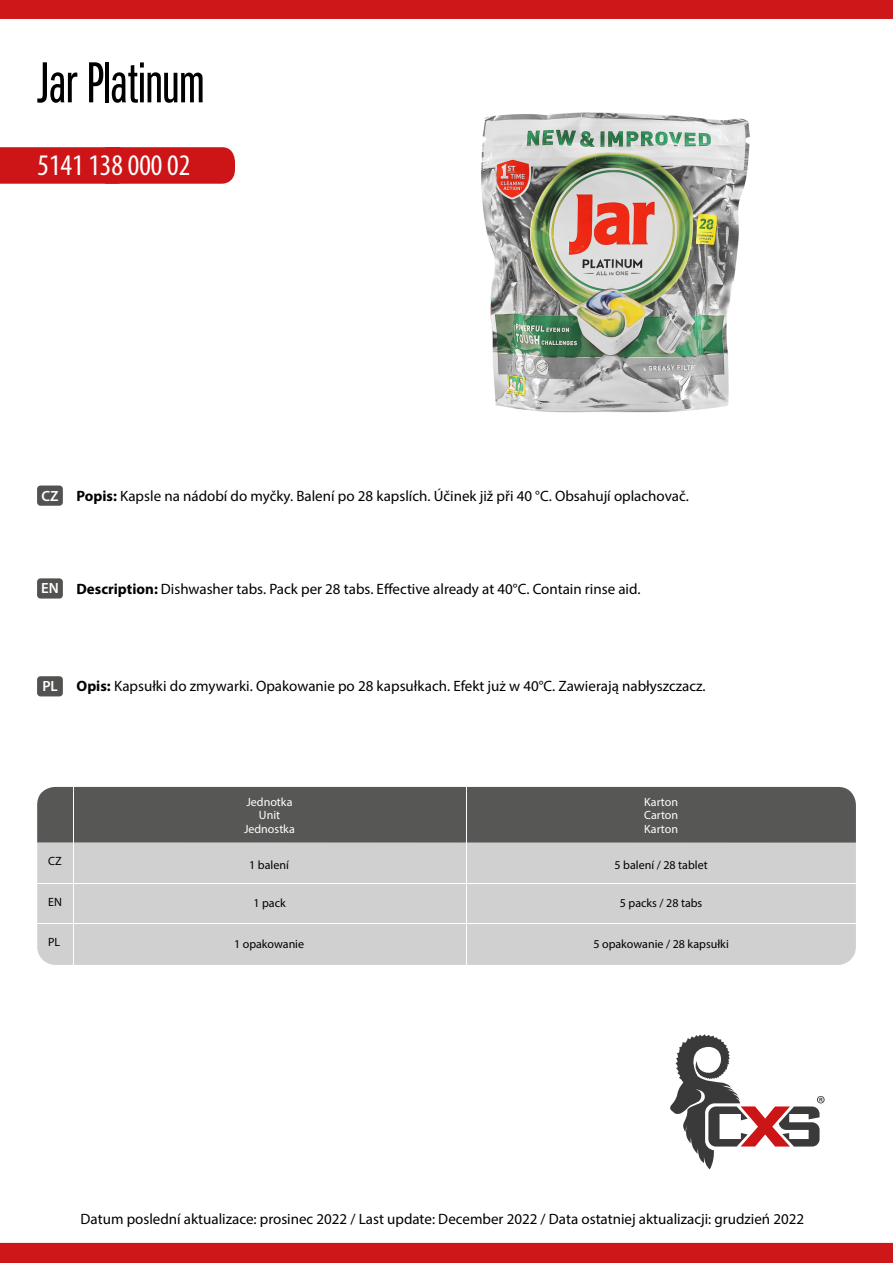
<style>
.page{position:relative;width:893px;height:1263px;background:#fff}
.page>*{position:absolute;margin:0;border:0;box-sizing:border-box;transform-origin:0 0}
.t1{font:60px "Franklin Got Itc DOT Boo Ext Com";letter-spacing:-.01em;color:#000}
.t2{font:condensed 30px "Myriad Pro";color:#fff}
.t3{font:15px "Myriad Pro";color:#000}
.t4{font:600 14.85px "Myriad Pro";color:#fff}
.t5{font:12px "Myriad Pro";color:#000}
.t6{font:12px "Myriad Pro";color:#fff}
.s1{font-weight:700}
</style>
<div class="page">
<div style="left:0;top:147px;width:235px;height:37px;background:#cd1517"></div>
<img style="left:481px;top:112px;width:270px;height:301px">
<svg style="left:670px;top:1034px;width:155px;height:135px"></svg>
<div style="left:37px;top:485px;width:26px;height:21px;background:#525251;border-radius:3px"></div>
<div style="left:37px;top:578px;width:26px;height:21px;background:#525251;border-radius:3px"></div>
<div style="left:37px;top:676px;width:26px;height:20px;background:#525251;border-radius:3px"></div>
<div style="left:0;top:0;width:893px;height:19px;background:#cd1719"></div>
<div style="left:0;top:1243px;width:893px;height:20px;background:#cd1719"></div>
<div style="left:37px;top:787px;width:819px;height:178px;background:#d0d0d0;border-radius:18px"></div>
<div style="left:37px;top:787px;width:819px;height:55px;background:#575756"></div>
<hr style="left:37px;top:923px;width:819px;height:1px;background:#fff">
<hr style="left:37px;top:883px;width:819px;height:1px;background:#fff">
<hr style="left:73px;top:787px;width:1px;height:178px;background:#fff">
<hr style="left:466px;top:787px;width:1px;height:178px;background:#fff">
<h1 class="t1" style="left:37px;top:51px;width:169px">Jar Platinum</h1>
<h2 class="t2" style="left:38px;top:147px;width:154px">5141 138 000 02</h2>
<p class="t4" style="left:42px;top:486px;width:19px">CZ</p>
<p class="t3" style="left:77px;top:486px;width:614px"><span class="s1">Popis:</span> Kapsle na nádobí do myčky. Balení po 28 kapslích. Účinek již při 40 °C. Obsahují oplachovač.</p>
<p class="t4" style="left:41px;top:579px;width:19px">EN</p>
<p class="t3" style="left:77px;top:579px;width:565px"><span class="s1">Description:</span> Dishwasher tabs. Pack per 28 tabs. Effective already at 40°C. Contain rinse aid.</p>
<p class="t4" style="left:42px;top:677px;width:17px">PL</p>
<p class="t3" style="left:77px;top:677px;width:631px"><span class="s1">Opis:</span> Kapsułki do zmywarki. Opakowanie po 28 kapsułkach. Efekt już w 40°C. Zawierają nabłyszczacz.</p>
<p class="t6" style="left:246px;top:794px;width:48px">Jednotka</p>
<p class="t6" style="left:244px;top:821px;width:52px">Jednostka</p>
<p class="t6" style="left:259px;top:808px;width:23px">Unit</p>
<p class="t6" style="left:644px;top:794px;width:35px">Karton</p>
<p class="t6" style="left:644px;top:821px;width:35px">Karton</p>
<p class="t6" style="left:644px;top:808px;width:36px">Carton</p>
<p class="t5" style="left:48px;top:854px;width:15px">CZ</p>
<p class="t5" style="left:249px;top:858px;width:41px">1 balení</p>
<p class="t5" style="left:615px;top:858px;width:95px">5 balení / 28 tablet</p>
<p class="t5" style="left:48px;top:894px;width:15px">EN</p>
<p class="t5" style="left:253px;top:896px;width:34px">1 pack</p>
<p class="t5" style="left:620px;top:896px;width:84px">5 packs / 28 tabs</p>
<p class="t5" style="left:48px;top:935px;width:14px">PL</p>
<p class="t5" style="left:234px;top:937px;width:72px">1 opakowanie</p>
<p class="t5" style="left:593px;top:937px;width:137px">5 opakowanie / 28 kapsułki</p>
<p class="t3" style="left:81px;top:1209px;width:725px">Datum poslední aktualizace: prosinec 2022 / Last update: December 2022 / Data ostatniej aktualizacji: grudzień 2022</p>
</div>
